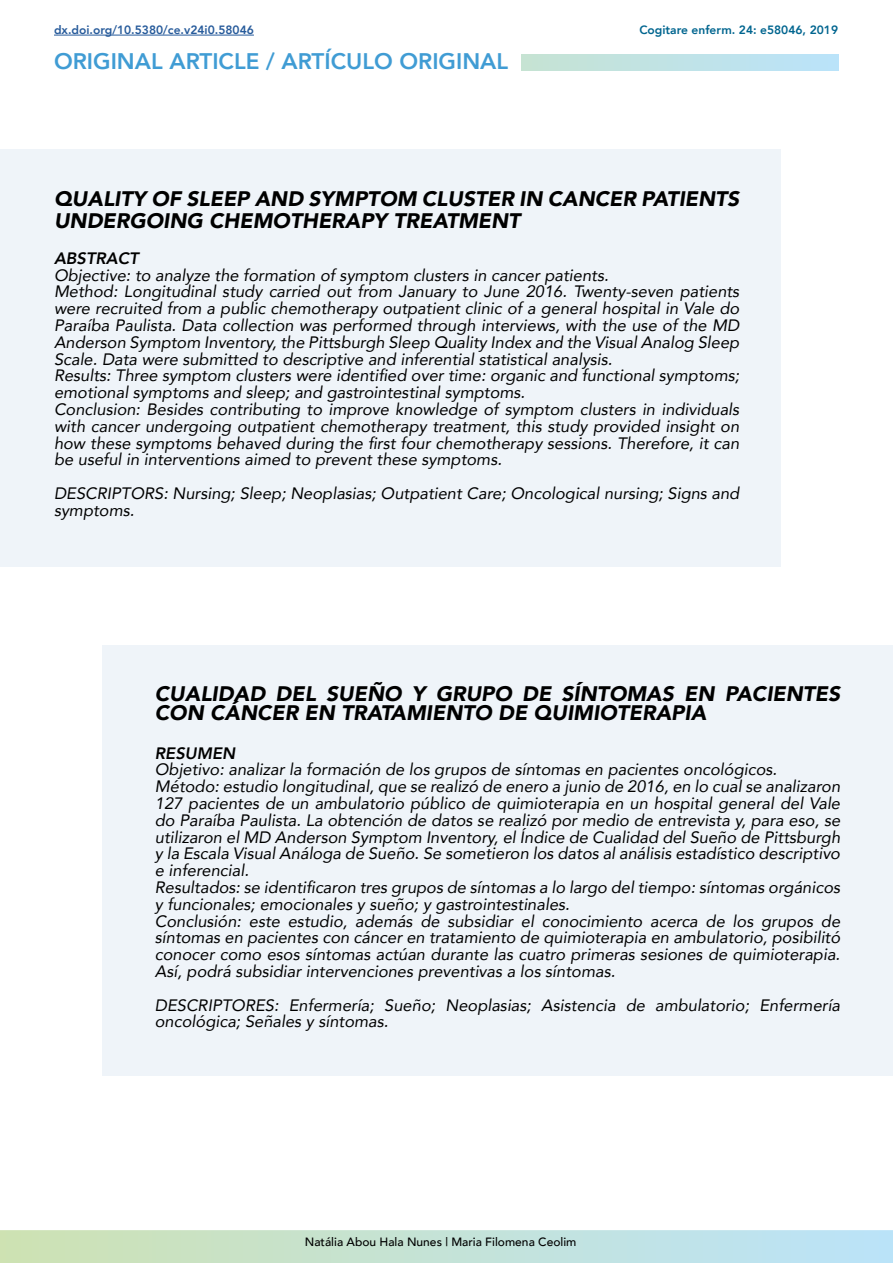
<style>
.page{position:relative;width:893px;height:1263px;background:#fff}
.page>*{position:absolute;margin:0;border:0;box-sizing:border-box;transform-origin:0 0}
.t1{font:800 22.5px "Avenir";color:#409cd4}
.t2{font:italic 900 21px/22.2px "Avenir";color:#000}
.t3{font:italic 16.5px/16.8px "Avenir";color:#000}
.t4{font:italic 800 16.5px "Avenir";color:#000}
.t5{font:500 12px "Avenir";color:#000}
.t6{font:800 12px "Avenir";color:#275b9b}
.t7{font:800 12px "Avenir";color:#00658f}
</style>
<div class="page">
<div style="left:0;top:149px;width:781px;height:418px;background:#eff4f9"></div>
<svg style="left:0;top:1230px;width:893px;height:33px;background:#c4e2d6"></svg>
<div style="left:522px;top:54px;width:317px;height:17px;background:linear-gradient(to right,#c6e3d3,#bae3fa)"></div>
<div style="left:102px;top:645px;width:791px;height:431px;background:#eff4f9"></div>
<hr style="left:54px;top:35px;width:200px;height:1px;background:#275b9b">
<p class="t6" style="left:54px;top:21px;width:201px">dx.doi.org/10.5380/ce.v24i0.58046</p>
<p class="t7" style="left:639px;top:21px;width:200px">Cogitare enferm. 24: e58046, 2019</p>
<h1 class="t1" style="left:54px;top:44px;width:456px">ORIGINAL ARTICLE / ARTÍCULO ORIGINAL</h1>
<p class="t2" style="left:54px;top:188px;width:687px">QUALITY OF SLEEP AND SYMPTOM CLUSTER IN CANCER PATIENTS<br>UNDERGOING CHEMOTHERAPY TREATMENT</p>
<p class="t4" style="left:54px;top:248px;width:86px">ABSTRACT</p>
<p class="t3" style="left:54px;top:266px;width:687px">Objective: to analyze the formation of symptom clusters in cancer patients.<br>Method: Longitudinal study carried out from January to June 2016. Twenty-seven patients were recruited from a public chemotherapy outpatient clinic of a general hospital in Vale do Paraíba Paulista. Data collection was performed through interviews, with the use of the MD Anderson Symptom Inventory, the Pittsburgh Sleep Quality Index and the Visual Analog Sleep Scale. Data were submitted to descriptive and inferential statistical analysis.<br>Results: Three symptom clusters were identified over time: organic and functional symptoms; emotional symptoms and sleep; and gastrointestinal symptoms.<br>Conclusion: Besides contributing to improve knowledge of symptom clusters in individuals with cancer undergoing outpatient chemotherapy treatment, this study provided insight on how these symptoms behaved during the first four chemotherapy sessions. Therefore, it can be useful in interventions aimed to prevent these symptoms.</p>
<p class="t3" style="left:54px;top:485px;width:687px">DESCRIPTORS: Nursing; Sleep; Neoplasias; Outpatient Care; Oncological nursing; Signs and symptoms.</p>
<p class="t2" style="left:155px;top:684px;width:687px;line-height:19.2px">CUALIDAD DEL SUEÑO Y GRUPO DE SÍNTOMAS EN PACIENTES<br>CON CÁNCER EN TRATAMIENTO DE QUIMIOTERAPIA</p>
<p class="t4" style="left:155px;top:743px;width:82px">RESUMEN</p>
<p class="t3" style="left:155px;top:761px;width:687px">Objetivo: analizar la formación de los grupos de síntomas en pacientes oncológicos.<br>Método: estudio longitudinal, que se realizó de enero a junio de 2016, en lo cual se analizaron 127 pacientes de un ambulatorio público de quimioterapia en un hospital general del Vale do Paraíba Paulista. La obtención de datos se realizó por medio de entrevista y, para eso, se utilizaron el MD Anderson Symptom Inventory, el Índice de Cualidad del Sueño de Pittsburgh y la Escala Visual Análoga de Sueño. Se sometieron los datos al análisis estadístico descriptivo e inferencial.<br>Resultados: se identificaron tres grupos de síntomas a lo largo del tiempo: síntomas orgánicos y funcionales; emocionales y sueño; y gastrointestinales.<br>Conclusión: este estudio, además de subsidiar el conocimiento acerca de los grupos de síntomas en pacientes con cáncer en tratamiento de quimioterapia en ambulatorio, posibilitó conocer como esos síntomas actúan durante las cuatro primeras sesiones de quimioterapia.<br>Así, podrá subsidiar intervenciones preventivas a los síntomas.</p>
<p class="t3" style="left:155px;top:996px;width:687px">DESCRIPTORES: Enfermería; Sueño; Neoplasias; Asistencia de ambulatorio; Enfermería oncológica; Señales y síntomas.</p>
<p class="t5" style="left:305px;top:1232px;width:273px">Natália Abou Hala Nunes | Maria Filomena Ceolim</p>
</div>
